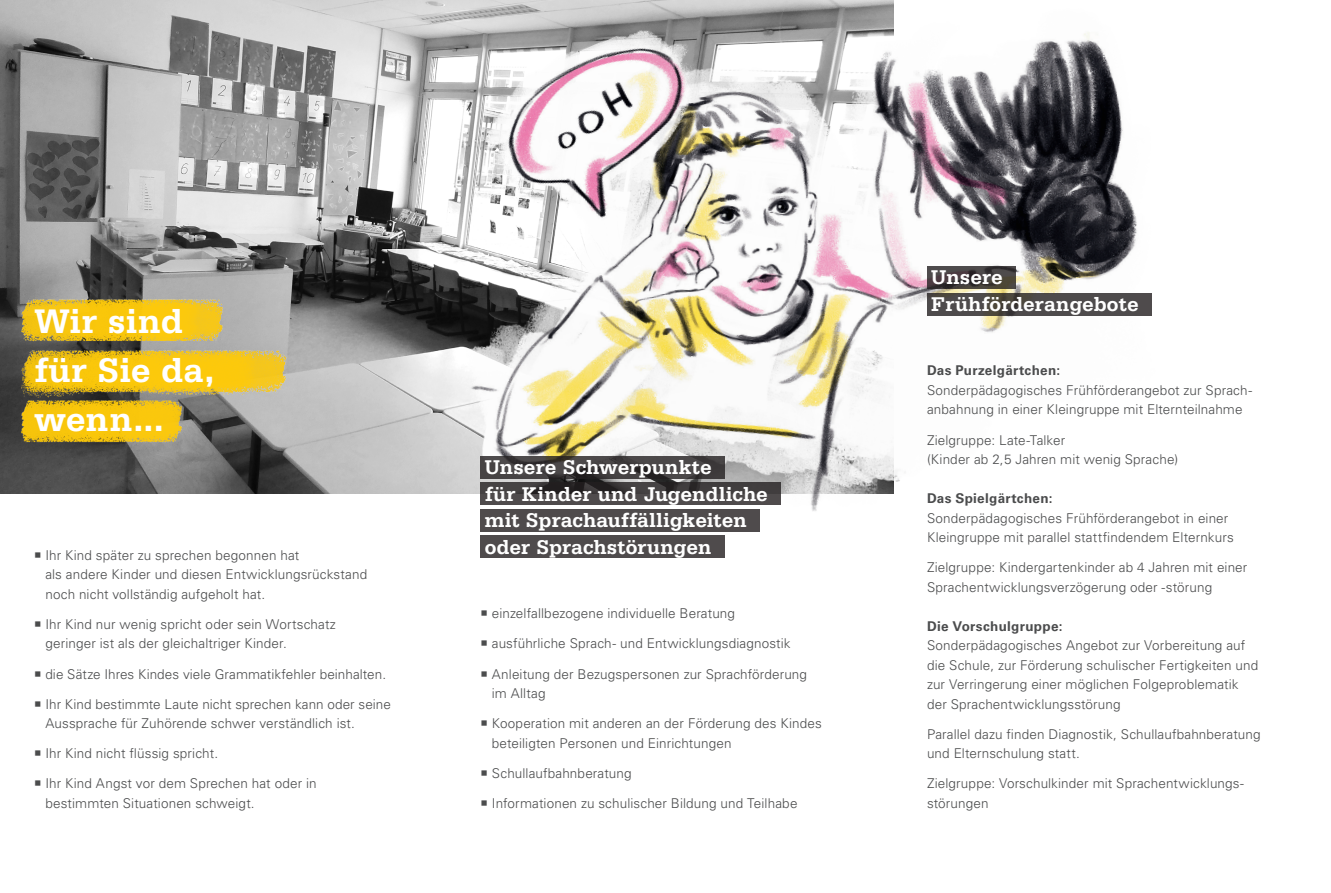
<style>
.page{position:relative;width:1331px;height:893px;background:#fff}
.page>*{position:absolute;margin:0;border:0;box-sizing:border-box;transform-origin:0 0}
.t1{font:700 36px/49.1px "Serifa Std";letter-spacing:-.005em;color:#fff}
.t2{font:700 21px/26.5px "Serifa Std";color:#fff}
.t3{font:300 13.5px/19.5px "Univers LT Std";letter-spacing:.01em;color:#4b4c4d}
.t4{font:700 13.5px "Univers LT Std";letter-spacing:.02em;color:#4b4c4d}
</style>
<div class="page">
<img style="left:0;top:0;width:434px;height:493px">
<img style="left:434px;top:0;width:718px;height:536px">
<img style="left:450px;top:0;width:308px;height:288px">
<svg style="left:480px;top:456px;width:245px;height:22px;background:#423f40"></svg>
<svg style="left:927px;top:293px;width:224px;height:22px;background:#4c4948"></svg>
<svg style="left:927px;top:266px;width:89px;height:23px;background:#433d3c"></svg>
<svg style="left:480px;top:483px;width:301px;height:22px;background:#434040"></svg>
<div style="left:480px;top:509px;width:280px;height:22px;background:#4f4b4c"></div>
<div style="left:480px;top:536px;width:245px;height:22px;background:#4f4b4c"></div>
<img style="left:0;top:273px;width:309px;height:207px">
<h1 class="t1" style="left:34px;top:296px;width:182px">Wir sind für Sie da, wenn...</h1>
<p class="t3" style="left:45px;top:545px;width:323px;text-indent:-11px">○ Ihr Kind später zu sprechen begonnen hat<br>als andere Kinder und diesen Entwicklungsrückstand noch nicht vollständig aufgeholt hat.</p>
<p class="t3" style="left:45px;top:614px;width:292px;text-indent:-11px">○ Ihr Kind nur wenig spricht oder sein Wortschatz geringer ist als der gleichaltriger Kinder.</p>
<p class="t3" style="left:34px;top:664px;width:354px">○ die Sätze Ihres Kindes viele Grammatikfehler beinhalten.</p>
<p class="t3" style="left:45px;top:694px;width:347px;text-indent:-11px">○ Ihr Kind bestimmte Laute nicht sprechen kann oder seine<br>Aussprache für Zuhörende schwer verständlich ist.</p>
<p class="t3" style="left:34px;top:744px;width:186px">○ Ihr Kind nicht flüssig spricht.</p>
<p class="t3" style="left:45px;top:774px;width:273px;text-indent:-11px">○ Ihr Kind Angst vor dem Sprechen hat oder in bestimmten Situationen schweigt.</p>
<h2 class="t2" style="left:485px;top:454px;width:229px">Unsere Schwerpunkte</h2>
<h2 class="t2" style="left:485px;top:480px;width:285px">für Kinder und Jugendliche mit Sprachauffälligkeiten oder Sprachstörungen</h2>
<p class="t3" style="left:480px;top:604px;width:256px">○ einzelfallbezogene individuelle Beratung</p>
<p class="t3" style="left:480px;top:634px;width:312px">○ ausführliche Sprach- und Entwicklungsdiagnostik</p>
<p class="t3" style="left:492px;top:664px;width:317px;text-indent:-11px">○ Anleitung der Bezugspersonen zur Sprachförderung im Alltag</p>
<p class="t3" style="left:492px;top:714px;width:332px;text-indent:-11px">○ Kooperation mit anderen an der Förderung des Kindes beteiligten Personen und Einrichtungen</p>
<p class="t3" style="left:480px;top:763px;width:153px">○ Schullaufbahnberatung</p>
<p class="t3" style="left:480px;top:793px;width:318px">○ Informationen zu schulischer Bildung und Teilhabe</p>
<h2 class="t2" style="left:931px;top:264px;width:73px">Unsere</h2>
<h2 class="t2" style="left:931px;top:291px;width:209px">Frühförderangebote</h2>
<p class="t4" style="left:927px;top:363px;width:135px">Das Purzelgärtchen:</p>
<p class="t3" style="left:927px;top:380px;width:327px">Sonderpädagogisches Frühförderangebot zur Sprach&shy;anbahnung in einer Kleingruppe mit Elternteilnahme</p>
<p class="t3" style="left:927px;top:430px;width:253px">Zielgruppe: Late-Talker<br>(Kinder ab 2,5 Jahren mit wenig Sprache)</p>
<p class="t4" style="left:927px;top:490px;width:127px">Das Spielgärtchen:</p>
<p class="t3" style="left:927px;top:508px;width:308px">Sonderpädagogisches Frühförderangebot in einer<br>Kleingruppe mit parallel stattfindendem Elternkurs</p>
<p class="t3" style="left:927px;top:558px;width:322px">Zielgruppe: Kindergartenkinder ab 4 Jahren mit einer<br>Sprachentwicklungsverzögerung oder -störung</p>
<p class="t4" style="left:927px;top:618px;width:137px">Die Vorschulgruppe:</p>
<p class="t3" style="left:927px;top:636px;width:333px">Sonderpädagogisches Angebot zur Vorbereitung auf die Schule, zur Förderung schulischer Fertigkeiten und zur Verringerung einer möglichen Folgeproblematik der Sprachentwicklungsstörung</p>
<p class="t3" style="left:927px;top:724px;width:335px">Parallel dazu finden Diagnostik, Schullaufbahnberatung und Elternschulung statt.</p>
<p class="t3" style="left:927px;top:774px;width:318px">Zielgruppe: Vorschulkinder mit Sprachentwicklungs&shy;störungen</p>
</div>
